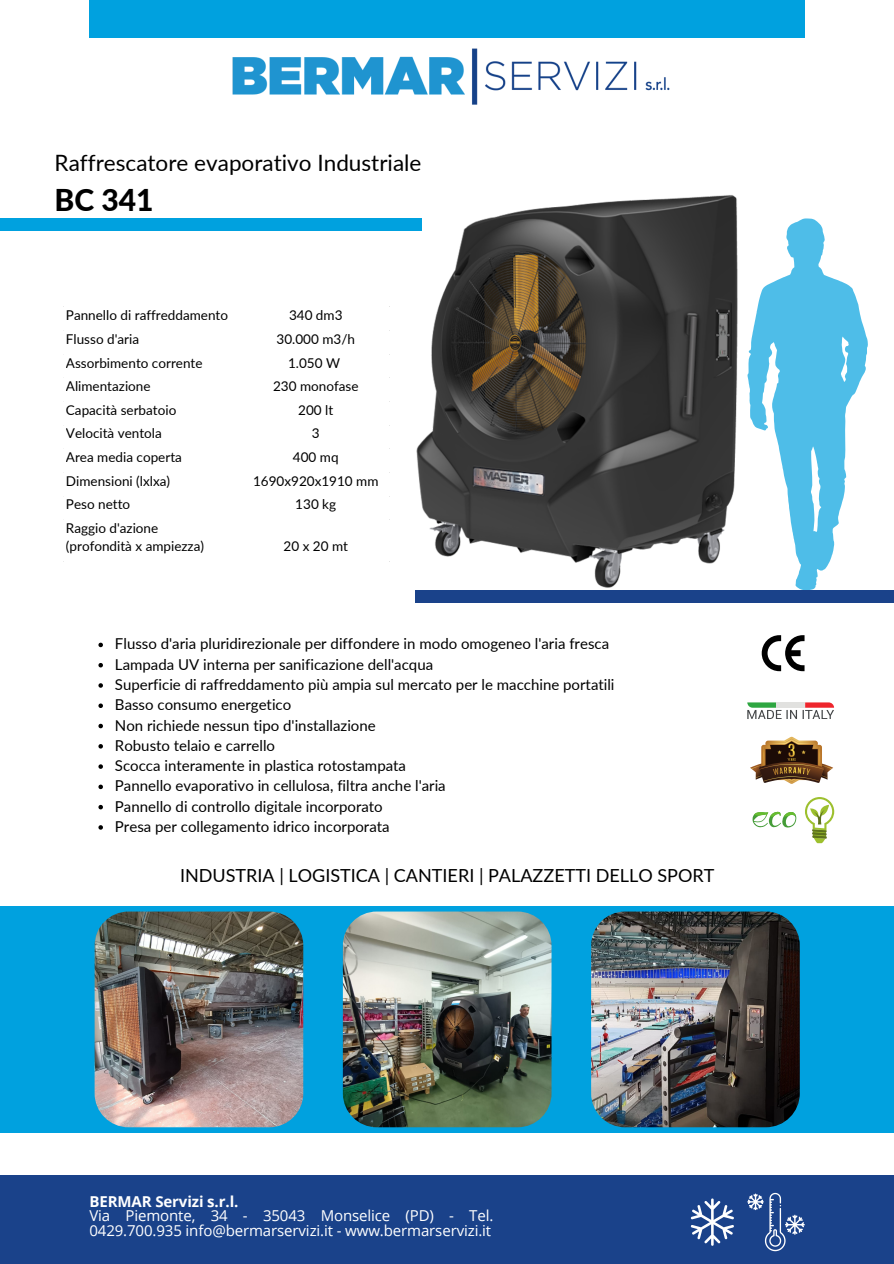
<style>
.page{position:relative;width:894px;height:1264px;background:#fff}
.page>*{position:absolute;margin:0;border:0;box-sizing:border-box;transform-origin:0 0}
.t1{font:800 30px "Lato";color:#000}
.t2{font:22.5px "Lato";color:#000}
.t3{font:18px "Lato";color:#000}
.t4{font:15px/20.2px "Lato";color:#000}
.t5{font:15px/14.7px "Open Sans";letter-spacing:-.005em;color:#fff}
.t6{font:700 15px "Open Sans";letter-spacing:-.005em;color:#fff}
.t7{font:13.5px/18px "Lato";color:#000}
</style>
<div class="page">
<div style="left:0;top:1175px;width:892px;height:88px;background:#1a428a"></div>
<div style="left:89px;top:0;width:715px;height:38px;background:#00a1df"></div>
<img style="left:232px;top:48px;width:438px;height:57px">
<svg style="left:747px;top:1192px;width:57px;height:59px"></svg>
<svg style="left:690px;top:1198px;width:44px;height:47px"></svg>
<svg style="left:750px;top:218px;width:117px;height:372px"></svg>
<img style="left:415px;top:195px;width:335px;height:393px">
<div style="left:0;top:218px;width:421px;height:12px;background:#00a1df"></div>
<div style="left:415px;top:590px;width:478px;height:13px;background:#1a428a"></div>
<div style="left:0;top:906px;width:893px;height:226px;background:#00a1df"></div>
<img style="left:94px;top:911px;width:210px;height:217px">
<img style="left:342px;top:911px;width:210px;height:217px">
<img style="left:591px;top:911px;width:209px;height:217px">
<svg style="left:761px;top:635px;width:43px;height:36px"></svg>
<svg style="left:98px;top:642px;width:5px;height:5px"></svg>
<svg style="left:98px;top:663px;width:5px;height:4px"></svg>
<svg style="left:98px;top:683px;width:5px;height:4px"></svg>
<svg style="left:98px;top:703px;width:5px;height:5px"></svg>
<svg style="left:98px;top:723px;width:5px;height:5px"></svg>
<svg style="left:98px;top:744px;width:5px;height:4px"></svg>
<svg style="left:98px;top:764px;width:5px;height:4px"></svg>
<svg style="left:98px;top:784px;width:5px;height:5px"></svg>
<svg style="left:98px;top:805px;width:5px;height:4px"></svg>
<svg style="left:98px;top:825px;width:5px;height:4px"></svg>
<svg style="left:747px;top:702px;width:86px;height:17px"></svg>
<svg style="left:750px;top:736px;width:83px;height:48px"></svg>
<svg style="left:752px;top:811px;width:44px;height:16px"></svg>
<svg style="left:805px;top:797px;width:29px;height:46px"></svg>
<h2 class="t2" style="left:55px;top:149px;width:368px">Raffrescatore evaporativo Industriale</h2>
<h1 class="t1" style="left:55px;top:181px;width:101px">BC 341</h1>
<p class="t7" style="left:66px;top:306px;width:164px">Pannello di raffreddamento</p>
<p class="t7" style="left:289px;top:306px;width:55px">340 dm3</p>
<p class="t7" style="left:66px;top:329px;width:75px">Flusso d'aria</p>
<p class="t7" style="left:276px;top:329px;width:80px">30.000 m3/h</p>
<p class="t7" style="left:66px;top:353px;width:138px">Assorbimento corrente</p>
<p class="t7" style="left:288px;top:353px;width:53px">1.050 W</p>
<p class="t7" style="left:66px;top:377px;width:86px">Alimentazione</p>
<p class="t7" style="left:273px;top:377px;width:87px">230 monofase</p>
<p class="t7" style="left:66px;top:400px;width:112px">Capacità serbatoio</p>
<p class="t7" style="left:298px;top:400px;width:36px">200 lt</p>
<p class="t7" style="left:66px;top:424px;width:97px">Velocità ventola</p>
<p class="t7" style="left:312px;top:424px;width:9px">3</p>
<p class="t7" style="left:66px;top:448px;width:117px">Area media coperta</p>
<p class="t7" style="left:293px;top:448px;width:47px">400 mq</p>
<p class="t7" style="left:66px;top:471px;width:106px">Dimensioni (lxlxa)</p>
<p class="t7" style="left:253px;top:471px;width:127px">1690x920x1910 mm</p>
<p class="t7" style="left:66px;top:495px;width:66px">Peso netto</p>
<p class="t7" style="left:295px;top:495px;width:42px">130 kg</p>
<p class="t7" style="left:66px;top:519px;width:140px">Raggio d'azione (profondità x ampiezza)</p>
<p class="t7" style="left:283px;top:537px;width:66px">20 x 20 mt</p>
<p class="t4" style="left:115px;top:633px;width:501px">Flusso d'aria pluridirezionale per diffondere in modo omogeneo l'aria fresca Lampada UV interna per sanificazione dell'acqua<br>Superficie di raffreddamento più ampia sul mercato per le macchine portatili Basso consumo energetico<br>Non richiede nessun tipo d'installazione<br>Robusto telaio e carrello<br>Scocca interamente in plastica rotostampata<br>Pannello evaporativo in cellulosa, filtra anche l'aria<br>Pannello di controllo digitale incorporato<br>Presa per collegamento idrico incorporata</p>
<p class="t3" style="left:180px;top:864px;width:535px">INDUSTRIA | LOGISTICA | CANTIERI | PALAZZETTI DELLO SPORT</p>
<p class="t6" style="left:89px;top:1190px;width:150px">BERMAR Servizi s.r.l.</p>
<p class="t5" style="left:89px;top:1208px;width:405px">Via Piemonte, 34 - 35043 Monselice (PD) - Tel.<br>0429.700.935 info@bermarservizi.it - www.bermarservizi.it</p>
</div>
